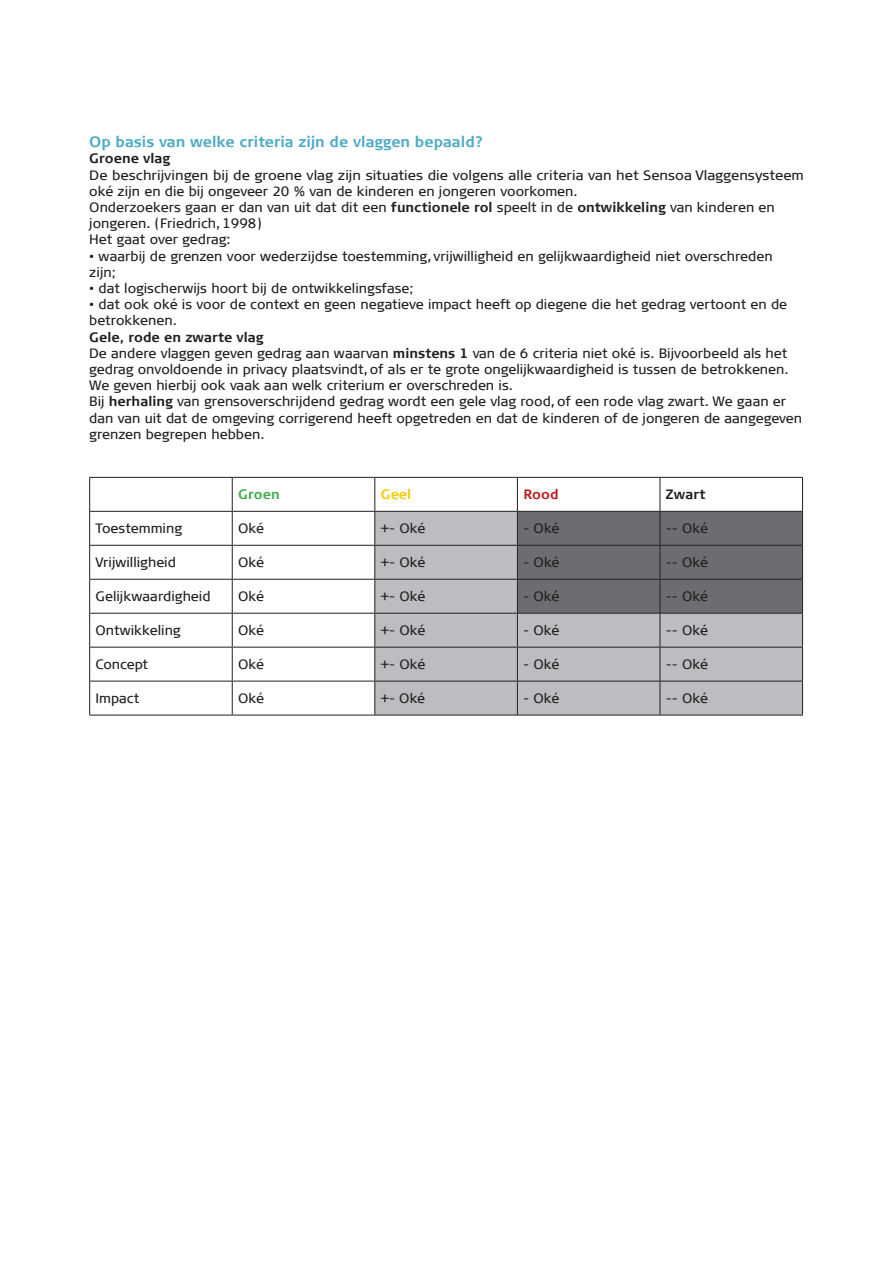
<style>
.page{position:relative;width:893px;height:1263px;background:#fff}
.page>*{position:absolute;margin:0;border:0;box-sizing:border-box;transform-origin:0 0}
.t1{font:700 15px "Signa Offc Pro";color:#4fabc6}
.t2{font:13.5px/16.2px "Signa Offc Pro";color:#231f20}
.t3{font:700 13.5px "Signa Offc Pro";color:#231f20}
.t4{font:700 13.5px "Signa Offc Pro";color:#40ae49}
.t5{font:700 13.5px "Signa Offc Pro";color:#f4ca05}
.t6{font:700 13.5px "Signa Offc Pro";color:#bd1e22}
.s1{font-weight:700}
</style>
<div class="page">
<svg style="left:375px;top:512px;width:427px;height:203px;background:#9fa0a3"></svg>
<hr style="left:89px;top:477px;width:143px;height:1px;background:#231f20">
<hr style="left:89px;top:478px;width:1px;height:33px;background:#231f20">
<hr style="left:232px;top:477px;width:143px;height:1px;background:#231f20">
<hr style="left:232px;top:478px;width:1px;height:33px;background:#231f20">
<hr style="left:375px;top:477px;width:142px;height:1px;background:#231f20">
<hr style="left:374px;top:478px;width:1px;height:33px;background:#231f20">
<hr style="left:517px;top:477px;width:143px;height:1px;background:#231f20">
<hr style="left:517px;top:478px;width:1px;height:33px;background:#231f20">
<hr style="left:660px;top:477px;width:143px;height:1px;background:#231f20">
<hr style="left:660px;top:478px;width:1px;height:33px;background:#231f20">
<hr style="left:802px;top:478px;width:1px;height:33px;background:#231f20">
<hr style="left:89px;top:511px;width:143px;height:1px;background:#231f20">
<hr style="left:89px;top:512px;width:1px;height:33px;background:#231f20">
<hr style="left:232px;top:511px;width:143px;height:1px;background:#231f20">
<hr style="left:232px;top:512px;width:1px;height:33px;background:#231f20">
<hr style="left:375px;top:511px;width:142px;height:1px;background:#231f20">
<hr style="left:374px;top:512px;width:1px;height:33px;background:#231f20">
<hr style="left:517px;top:511px;width:143px;height:1px;background:#231f20">
<hr style="left:517px;top:512px;width:1px;height:33px;background:#231f20">
<hr style="left:660px;top:511px;width:143px;height:1px;background:#231f20">
<hr style="left:660px;top:512px;width:1px;height:33px;background:#231f20">
<hr style="left:802px;top:512px;width:1px;height:33px;background:#231f20">
<hr style="left:89px;top:545px;width:143px;height:1px;background:#231f20">
<hr style="left:89px;top:546px;width:1px;height:33px;background:#231f20">
<hr style="left:232px;top:545px;width:143px;height:1px;background:#231f20">
<hr style="left:232px;top:546px;width:1px;height:33px;background:#231f20">
<hr style="left:375px;top:545px;width:142px;height:1px;background:#231f20">
<hr style="left:374px;top:546px;width:1px;height:33px;background:#231f20">
<hr style="left:517px;top:545px;width:143px;height:1px;background:#231f20">
<hr style="left:517px;top:546px;width:1px;height:33px;background:#231f20">
<hr style="left:660px;top:545px;width:143px;height:1px;background:#231f20">
<hr style="left:660px;top:546px;width:1px;height:33px;background:#231f20">
<hr style="left:802px;top:546px;width:1px;height:33px;background:#231f20">
<hr style="left:89px;top:579px;width:143px;height:1px;background:#231f20">
<hr style="left:89px;top:580px;width:1px;height:33px;background:#231f20">
<hr style="left:232px;top:579px;width:143px;height:1px;background:#231f20">
<hr style="left:232px;top:580px;width:1px;height:33px;background:#231f20">
<hr style="left:375px;top:579px;width:142px;height:1px;background:#231f20">
<hr style="left:374px;top:580px;width:1px;height:33px;background:#231f20">
<hr style="left:517px;top:579px;width:143px;height:1px;background:#231f20">
<hr style="left:517px;top:580px;width:1px;height:33px;background:#231f20">
<hr style="left:660px;top:579px;width:143px;height:1px;background:#231f20">
<hr style="left:660px;top:580px;width:1px;height:33px;background:#231f20">
<hr style="left:802px;top:580px;width:1px;height:33px;background:#231f20">
<hr style="left:89px;top:613px;width:143px;height:1px;background:#231f20">
<hr style="left:89px;top:613px;width:1px;height:34px;background:#231f20">
<hr style="left:232px;top:613px;width:143px;height:1px;background:#231f20">
<hr style="left:232px;top:613px;width:1px;height:34px;background:#231f20">
<hr style="left:375px;top:613px;width:142px;height:1px;background:#231f20">
<hr style="left:374px;top:613px;width:1px;height:34px;background:#231f20">
<hr style="left:517px;top:613px;width:143px;height:1px;background:#231f20">
<hr style="left:517px;top:613px;width:1px;height:34px;background:#231f20">
<hr style="left:660px;top:613px;width:143px;height:1px;background:#231f20">
<hr style="left:660px;top:613px;width:1px;height:34px;background:#231f20">
<hr style="left:802px;top:613px;width:1px;height:34px;background:#231f20">
<hr style="left:89px;top:647px;width:143px;height:1px;background:#231f20">
<hr style="left:89px;top:647px;width:1px;height:34px;background:#231f20">
<hr style="left:232px;top:647px;width:143px;height:1px;background:#231f20">
<hr style="left:232px;top:647px;width:1px;height:34px;background:#231f20">
<hr style="left:375px;top:647px;width:142px;height:1px;background:#231f20">
<hr style="left:374px;top:647px;width:1px;height:34px;background:#231f20">
<hr style="left:517px;top:647px;width:143px;height:1px;background:#231f20">
<hr style="left:517px;top:647px;width:1px;height:34px;background:#231f20">
<hr style="left:660px;top:647px;width:143px;height:1px;background:#231f20">
<hr style="left:660px;top:647px;width:1px;height:34px;background:#231f20">
<hr style="left:802px;top:647px;width:1px;height:34px;background:#231f20">
<hr style="left:89px;top:681px;width:143px;height:1px;background:#231f20">
<hr style="left:89px;top:681px;width:1px;height:34px;background:#231f20">
<hr style="left:232px;top:681px;width:143px;height:1px;background:#231f20">
<hr style="left:232px;top:681px;width:1px;height:34px;background:#231f20">
<hr style="left:375px;top:681px;width:142px;height:1px;background:#231f20">
<hr style="left:374px;top:681px;width:1px;height:34px;background:#231f20">
<hr style="left:517px;top:681px;width:143px;height:1px;background:#231f20">
<hr style="left:517px;top:681px;width:1px;height:34px;background:#231f20">
<hr style="left:660px;top:681px;width:143px;height:1px;background:#231f20">
<hr style="left:660px;top:681px;width:1px;height:34px;background:#231f20">
<hr style="left:802px;top:681px;width:1px;height:34px;background:#231f20">
<hr style="left:89px;top:715px;width:143px;height:1px;background:#231f20">
<hr style="left:232px;top:715px;width:143px;height:1px;background:#231f20">
<hr style="left:375px;top:715px;width:142px;height:1px;background:#231f20">
<hr style="left:517px;top:715px;width:143px;height:1px;background:#231f20">
<hr style="left:660px;top:715px;width:143px;height:1px;background:#231f20">
<p class="t1" style="left:89px;top:132px;width:396px">Op basis van welke criteria zijn de vlaggen bepaald?</p>
<p class="t3" style="left:89px;top:149px;width:82px">Groene vlag</p>
<p class="t2" style="left:89px;top:166px;width:716px">De beschrijvingen bij de groene vlag zijn situaties die volgens alle criteria van het Sensoa Vlaggensysteem oké zijn en die bij ongeveer 20 % van de kinderen en jongeren voorkomen.<br>Onderzoekers gaan er dan van uit dat dit een <span class="s1">functionele rol</span> speelt in de <span class="s1">ontwikkeling</span> van kinderen en jongeren. (Friedrich, 1998)<br>Het gaat over gedrag:</p>
<p class="t2" style="left:89px;top:247px;width:685px">• waarbij de grenzen voor wederzijdse toestemming, vrijwilligheid en gelijkwaardigheid niet overschreden zijn;</p>
<p class="t2" style="left:89px;top:280px;width:326px">• dat logischerwijs hoort bij de ontwikkelingsfase;</p>
<p class="t2" style="left:89px;top:296px;width:699px">• dat ook oké is voor de context en geen negatieve impact heeft op diegene die het gedrag vertoont en de betrokkenen.</p>
<p class="t2" style="left:89px;top:328px;width:714px"><span class="s1">Gele, rode en zwarte vlag<br></span>De andere vlaggen geven gedrag aan waarvan <span class="s1">minstens 1</span> van de 6 criteria niet oké is. Bijvoorbeeld als het gedrag onvoldoende in privacy plaatsvindt, of als er te grote ongelijkwaardigheid is tussen de betrokkenen.<br>We geven hierbij ook vaak aan welk criterium er overschreden is.<br>Bij <span class="s1">herhaling</span> van grensoverschrijdend gedrag wordt een gele vlag rood, of een rode vlag zwart. We gaan er dan van uit dat de omgeving corrigerend heeft opgetreden en dat de kinderen of de jongeren de aangegeven grenzen begrepen hebben.</p>
<p class="t4" style="left:238px;top:485px;width:43px">Groen</p>
<p class="t5" style="left:381px;top:485px;width:32px">Geel</p>
<p class="t6" style="left:523px;top:485px;width:37px">Rood</p>
<p class="t3" style="left:666px;top:485px;width:41px">Zwart</p>
<p class="t2" style="left:96px;top:520px;width:88px">Toestemming</p>
<p class="t2" style="left:238px;top:520px;width:27px">Oké</p>
<p class="t2" style="left:381px;top:520px;width:46px">+- Oké</p>
<p class="t2" style="left:523px;top:520px;width:38px">- Oké</p>
<p class="t2" style="left:666px;top:520px;width:44px">-- Oké</p>
<p class="t2" style="left:96px;top:554px;width:82px">Vrijwilligheid</p>
<p class="t2" style="left:238px;top:554px;width:27px">Oké</p>
<p class="t2" style="left:381px;top:554px;width:46px">+- Oké</p>
<p class="t2" style="left:523px;top:554px;width:38px">- Oké</p>
<p class="t2" style="left:666px;top:554px;width:44px">-- Oké</p>
<p class="t2" style="left:96px;top:588px;width:116px">Gelijkwaardigheid</p>
<p class="t2" style="left:238px;top:588px;width:27px">Oké</p>
<p class="t2" style="left:381px;top:588px;width:46px">+- Oké</p>
<p class="t2" style="left:523px;top:588px;width:38px">- Oké</p>
<p class="t2" style="left:666px;top:588px;width:44px">-- Oké</p>
<p class="t2" style="left:96px;top:622px;width:87px">Ontwikkeling</p>
<p class="t2" style="left:238px;top:622px;width:27px">Oké</p>
<p class="t2" style="left:381px;top:622px;width:46px">+- Oké</p>
<p class="t2" style="left:523px;top:622px;width:38px">- Oké</p>
<p class="t2" style="left:666px;top:622px;width:44px">-- Oké</p>
<p class="t2" style="left:96px;top:656px;width:54px">Concept</p>
<p class="t2" style="left:238px;top:656px;width:27px">Oké</p>
<p class="t2" style="left:381px;top:656px;width:46px">+- Oké</p>
<p class="t2" style="left:523px;top:656px;width:38px">- Oké</p>
<p class="t2" style="left:666px;top:656px;width:44px">-- Oké</p>
<p class="t2" style="left:96px;top:690px;width:45px">Impact</p>
<p class="t2" style="left:238px;top:690px;width:27px">Oké</p>
<p class="t2" style="left:381px;top:690px;width:46px">+- Oké</p>
<p class="t2" style="left:523px;top:690px;width:38px">- Oké</p>
<p class="t2" style="left:666px;top:690px;width:44px">-- Oké</p>
</div>
